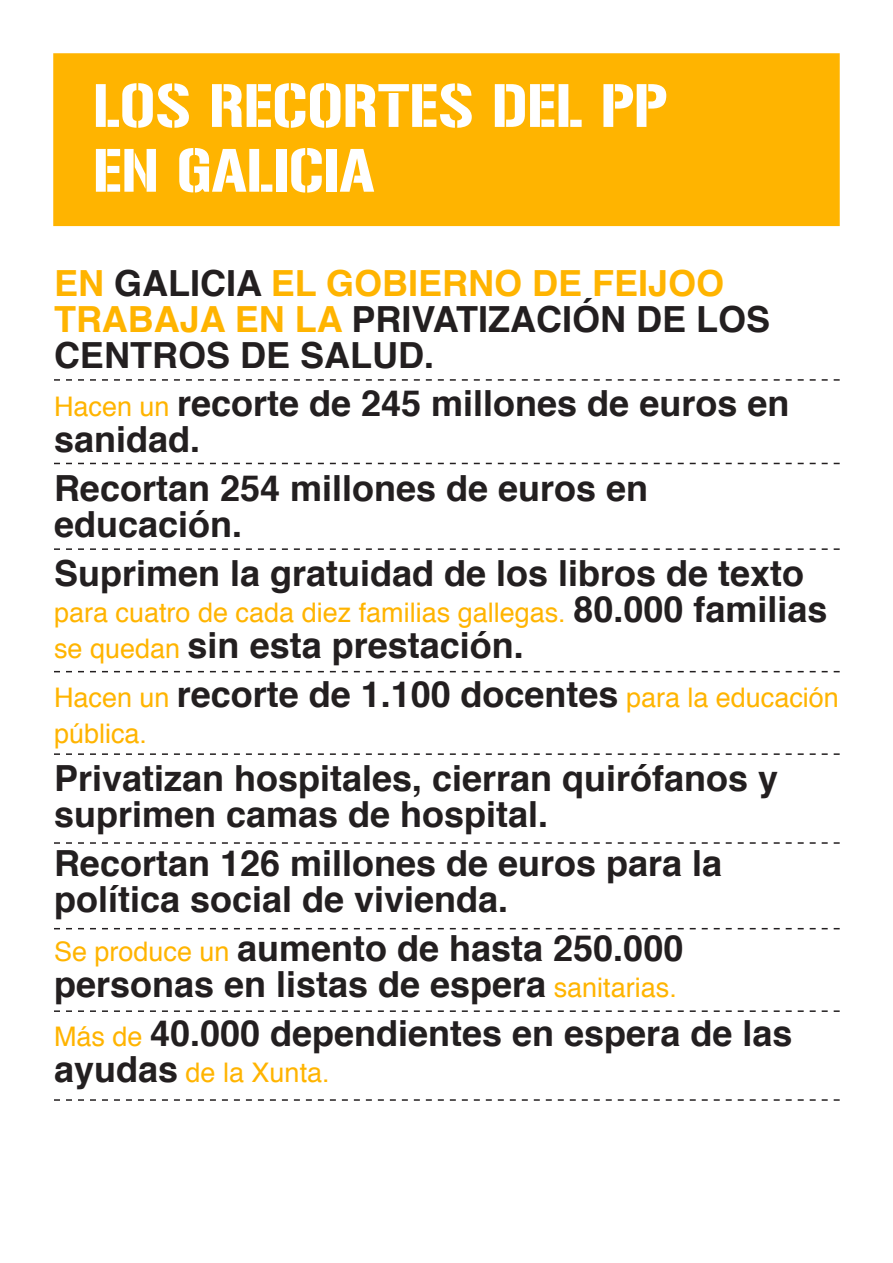
<style>
.page{position:relative;width:893px;height:1263px;background:#fff}
.page>*{position:absolute;margin:0;border:0;box-sizing:border-box;transform-origin:0 0}
.t1{font:54px "Gunplay";color:#fff}
.Título_1{font:700 36px/36px "Helvetica";color:#231f20}
.Título_1-2{font:27px/36px "Helvetica";color:#ffb400}
.s1{color:#ffb400}
.s2{font-weight:400;font-size:27px;color:#ffb400}
.s3{font-weight:700;font-size:36px;color:#231f20}
</style>
<div class="page">
<div style="left:53px;top:53px;width:787px;height:173px;background:#ffb400;border:2px solid #ffb400"></div>
<svg style="left:54px;top:379px;width:786px;height:2px"></svg>
<svg style="left:54px;top:463px;width:786px;height:1px"></svg>
<svg style="left:54px;top:548px;width:786px;height:2px"></svg>
<svg style="left:54px;top:671px;width:786px;height:1px"></svg>
<svg style="left:54px;top:753px;width:786px;height:2px"></svg>
<svg style="left:54px;top:842px;width:786px;height:2px"></svg>
<svg style="left:54px;top:928px;width:786px;height:1px"></svg>
<svg style="left:54px;top:1010px;width:786px;height:2px"></svg>
<svg style="left:54px;top:1099px;width:786px;height:2px"></svg>
<p class="t1" style="left:93px;top:75px;width:575px">LOS RECORTES DEL PP</p>
<p class="t1" style="left:93px;top:139px;width:283px">EN GALICIA</p>
<p class="Título_1" style="left:54px;top:265px;width:718px"><span class="s1">EN</span> GALICIA <span class="s1">EL GOBIERNO DE FEIJOO<br>TRABAJA EN LA</span> PRIVATIZACIÓN DE LOS<br>CENTROS DE SALUD.</p>
<p class="Título_1" style="left:54px;top:386px;width:737px"><span class="s2">Hacen un</span> recorte de 245 millones de euros en sanidad.</p>
<p class="Título_1" style="left:54px;top:471px;width:596px">Recortan 254 millones de euros en educación.</p>
<p class="Título_1" style="left:54px;top:556px;width:752px">Suprimen la gratuidad de los libros de texto</p>
<p class="Título_1-2" style="left:54px;top:595px;width:775px">para cuatro de cada diez familias gallegas. <span class="s3">80.000 familias</span></p>
<p class="Título_1" style="left:54px;top:628px;width:471px"><span class="s2">se quedan</span> sin esta prestación.</p>
<p class="Título_1-2" style="left:54px;top:680px;width:786px">Hacen un <span class="s3">recorte de 1.100 docentes</span> para la educación pública.</p>
<p class="Título_1" style="left:54px;top:761px;width:726px">Privatizan hospitales, cierran quirófanos y suprimen camas de hospital.</p>
<p class="Título_1" style="left:54px;top:846px;width:670px">Recortan 126 millones de euros para la política social de vivienda.</p>
<p class="Título_1" style="left:54px;top:931px;width:631px"><span class="s2">Se produce un</span> aumento de hasta 250.000 personas en listas de espera <span class="s2">sanitarias.</span></p>
<p class="Título_1" style="left:54px;top:1015px;width:740px"><span class="s2">Más de</span> 40.000 dependientes en espera de las</p>
<p class="Título_1-2" style="left:54px;top:1055px;width:277px"><span class="s3">ayudas</span> de la Xunta.</p>
</div>
